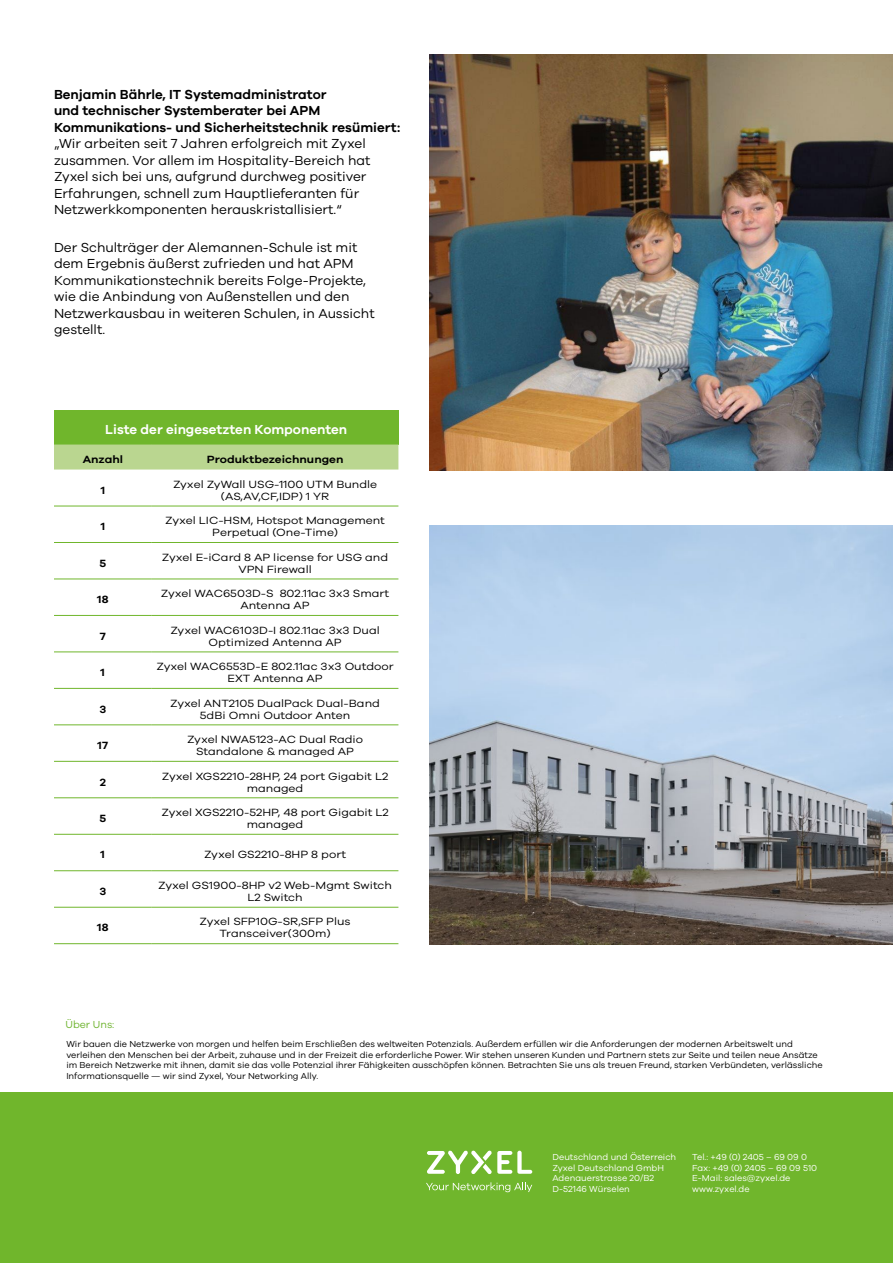
<style>
.page{position:relative;width:893px;height:1263px;background:#fff}
.page>*{position:absolute;margin:0;border:0;box-sizing:border-box;transform-origin:0 0}
.t1{font:13.5px/16.5px "Galano Grotesque";color:#000}
.t2{font:600 13.5px/16.5px "Galano Grotesque";color:#000}
.t3{font:600 13.5px "Galano Grotesque";color:#fff}
.t4{font:10.8px/12px "Galano Grotesque";color:#000;text-align:center;scale:1.11 1}
.t5{font:600 10.8px "Galano Grotesque";color:#000;scale:1.11 1}
.t6{font:10.5px "Galano Grotesque";color:#6db32d}
.t7{font:9px/10.5px "Galano Grotesque";color:#000}
.t8{font:9px/10.5px "Galano Grotesque";color:#fff}
</style>
<div class="page">
<img style="left:429px;top:54px;width:464px;height:416px">
<img style="left:429px;top:525px;width:464px;height:420px">
<div style="left:0;top:1093px;width:893px;height:170px;background:#70b62c"></div>
<svg style="left:426px;top:1182px;width:106px;height:10px"></svg>
<svg style="left:427px;top:1150px;width:105px;height:24px"></svg>
<div style="left:54px;top:410px;width:344px;height:34px;background:#70b62c"></div>
<div style="left:54px;top:445px;width:344px;height:24px;background:#bad690"></div>
<hr style="left:54px;top:444px;width:98px;height:1px;background:#70b62c">
<hr style="left:152px;top:444px;width:246px;height:1px;background:#70b62c">
<hr style="left:54px;top:506px;width:98px;height:1px;background:#70b62c">
<hr style="left:152px;top:506px;width:246px;height:1px;background:#70b62c">
<hr style="left:54px;top:542px;width:98px;height:1px;background:#70b62c">
<hr style="left:152px;top:542px;width:246px;height:1px;background:#70b62c">
<hr style="left:54px;top:579px;width:98px;height:1px;background:#70b62c">
<hr style="left:152px;top:579px;width:246px;height:1px;background:#70b62c">
<hr style="left:54px;top:615px;width:98px;height:1px;background:#70b62c">
<hr style="left:152px;top:615px;width:246px;height:1px;background:#70b62c">
<hr style="left:54px;top:651px;width:98px;height:1px;background:#70b62c">
<hr style="left:152px;top:651px;width:246px;height:1px;background:#70b62c">
<hr style="left:54px;top:688px;width:98px;height:1px;background:#70b62c">
<hr style="left:152px;top:688px;width:246px;height:1px;background:#70b62c">
<hr style="left:54px;top:724px;width:98px;height:1px;background:#70b62c">
<hr style="left:152px;top:724px;width:246px;height:1px;background:#70b62c">
<hr style="left:54px;top:761px;width:98px;height:1px;background:#70b62c">
<hr style="left:152px;top:761px;width:246px;height:1px;background:#70b62c">
<hr style="left:54px;top:797px;width:98px;height:1px;background:#70b62c">
<hr style="left:152px;top:797px;width:246px;height:1px;background:#70b62c">
<hr style="left:54px;top:834px;width:98px;height:1px;background:#70b62c">
<hr style="left:152px;top:834px;width:246px;height:1px;background:#70b62c">
<hr style="left:54px;top:870px;width:98px;height:1px;background:#70b62c">
<hr style="left:152px;top:870px;width:246px;height:1px;background:#70b62c">
<hr style="left:54px;top:907px;width:98px;height:1px;background:#70b62c">
<hr style="left:152px;top:907px;width:246px;height:1px;background:#70b62c">
<hr style="left:54px;top:943px;width:98px;height:1px;background:#70b62c">
<hr style="left:152px;top:943px;width:246px;height:1px;background:#70b62c">
<p class="t2" style="left:54px;top:85px;width:348px">Benjamin Bährle, IT Systemadministrator<br>und technischer Systemberater bei APM<br>Kommunikations- und Sicherheitstechnik resümiert:</p>
<p class="t1" style="left:54px;top:135px;width:318px">„Wir arbeiten seit 7 Jahren erfolgreich mit Zyxel zusammen. Vor allem im Hospitality-Bereich hat Zyxel sich bei uns, aufgrund durchweg positiver Erfahrungen, schnell zum Hauptlieferanten für Netzwerkkomponenten herauskristallisiert.“</p>
<p class="t1" style="left:54px;top:239px;width:322px">Der Schulträger der Alemannen-Schule ist mit dem Ergebnis äußerst zufrieden und hat APM Kommunikationstechnik bereits Folge-Projekte, wie die Anbindung von Außenstellen und den Netzwerkausbau in weiteren Schulen, in Aussicht gestellt.</p>
<p class="t3" style="left:105px;top:421px;width:243px">Liste der eingesetzten Komponenten</p>
<p class="t5" style="left:83px;top:453px;width:38px">Anzahl</p>
<p class="t5" style="left:207px;top:453px;width:125px">Produktbezeichnungen</p>
<p class="t5" style="left:101px;top:484px;width:5px">1</p>
<p class="t4" style="left:173px;top:478px;width:185px">Zyxel ZyWall USG-1100 UTM Bundle (AS,AV,CF,IDP) 1 YR</p>
<p class="t5" style="left:101px;top:520px;width:5px">1</p>
<p class="t4" style="left:165px;top:514px;width:199px">Zyxel LIC-HSM, Hotspot Management<br>Perpetual (One-Time)</p>
<p class="t5" style="left:99px;top:556px;width:8px">5</p>
<p class="t4" style="left:162px;top:551px;width:205px">Zyxel E-iCard 8 AP license for USG and<br>VPN Firewall</p>
<p class="t5" style="left:97px;top:593px;width:12px">18</p>
<p class="t4" style="left:161px;top:587px;width:207px">Zyxel WAC6503D-S 802.11ac 3x3 Smart<br>Antenna AP</p>
<p class="t5" style="left:100px;top:629px;width:7px">7</p>
<p class="t4" style="left:170px;top:624px;width:190px">Zyxel WAC6103D-I 802.11ac 3x3 Dual<br>Optimized Antenna AP</p>
<p class="t5" style="left:101px;top:666px;width:5px">1</p>
<p class="t4" style="left:157px;top:660px;width:215px">Zyxel WAC6553D-E 802.11ac 3x3 Outdoor<br>EXT Antenna AP</p>
<p class="t5" style="left:99px;top:702px;width:8px">3</p>
<p class="t4" style="left:170px;top:697px;width:190px">Zyxel ANT2105 DualPack Dual-Band<br>5dBi Omni Outdoor Anten</p>
<p class="t5" style="left:98px;top:739px;width:11px">17</p>
<p class="t4" style="left:187px;top:733px;width:160px">Zyxel NWA5123-AC Dual Radio<br>Standalone &amp; managed AP</p>
<p class="t5" style="left:100px;top:775px;width:7px">2</p>
<p class="t4" style="left:162px;top:769px;width:205px">Zyxel XGS2210-28HP, 24 port Gigabit L2 managed</p>
<p class="t5" style="left:99px;top:812px;width:8px">5</p>
<p class="t4" style="left:161px;top:806px;width:206px">Zyxel XGS2210-52HP, 48 port Gigabit L2 managed</p>
<p class="t5" style="left:101px;top:848px;width:5px">1</p>
<p class="t4" style="left:204px;top:848px;width:130px">Zyxel GS2210-8HP 8 port</p>
<p class="t5" style="left:99px;top:885px;width:8px">3</p>
<p class="t4" style="left:158px;top:879px;width:212px">Zyxel GS1900-8HP v2 Web-Mgmt Switch<br>L2 Switch</p>
<p class="t5" style="left:97px;top:921px;width:12px">18</p>
<p class="t4" style="left:200px;top:915px;width:137px">Zyxel SFP10G-SR,SFP Plus<br>Transceiver(300m)</p>
<p class="t6" style="left:65px;top:1018px;width:50px">Über Uns:</p>
<p class="t7" style="left:66px;top:1039px;width:758px">Wir bauen die Netzwerke von morgen und helfen beim Erschließen des weltweiten Potenzials. Außerdem erfüllen wir die Anforderungen der modernen Arbeitswelt und verleihen den Menschen bei der Arbeit, zuhause und in der Freizeit die erforderliche Power. Wir stehen unseren Kunden und Partnern stets zur Seite und teilen neue Ansätze im Bereich Netzwerke mit ihnen, damit sie das volle Potenzial ihrer Fähigkeiten ausschöpfen können. Betrachten Sie uns als treuen Freund, starken Verbündeten, verlässliche Informationsquelle — wir sind Zyxel, Your Networking Ally.</p>
<p class="t8" style="left:552px;top:1152px;width:125px">Deutschland und Österreich<br>Zyxel Deutschland GmbH<br>Adenauerstrasse 20/B2<br>D-52146 Würselen</p>
<p class="t8" style="left:692px;top:1152px;width:126px">Tel.: +49 (0) 2405 – 69 09 0<br>Fax: +49 (0) 2405 – 69 09 510<br>E-Mail: sales@zyxel.de www.zyxel.de</p>
</div>
